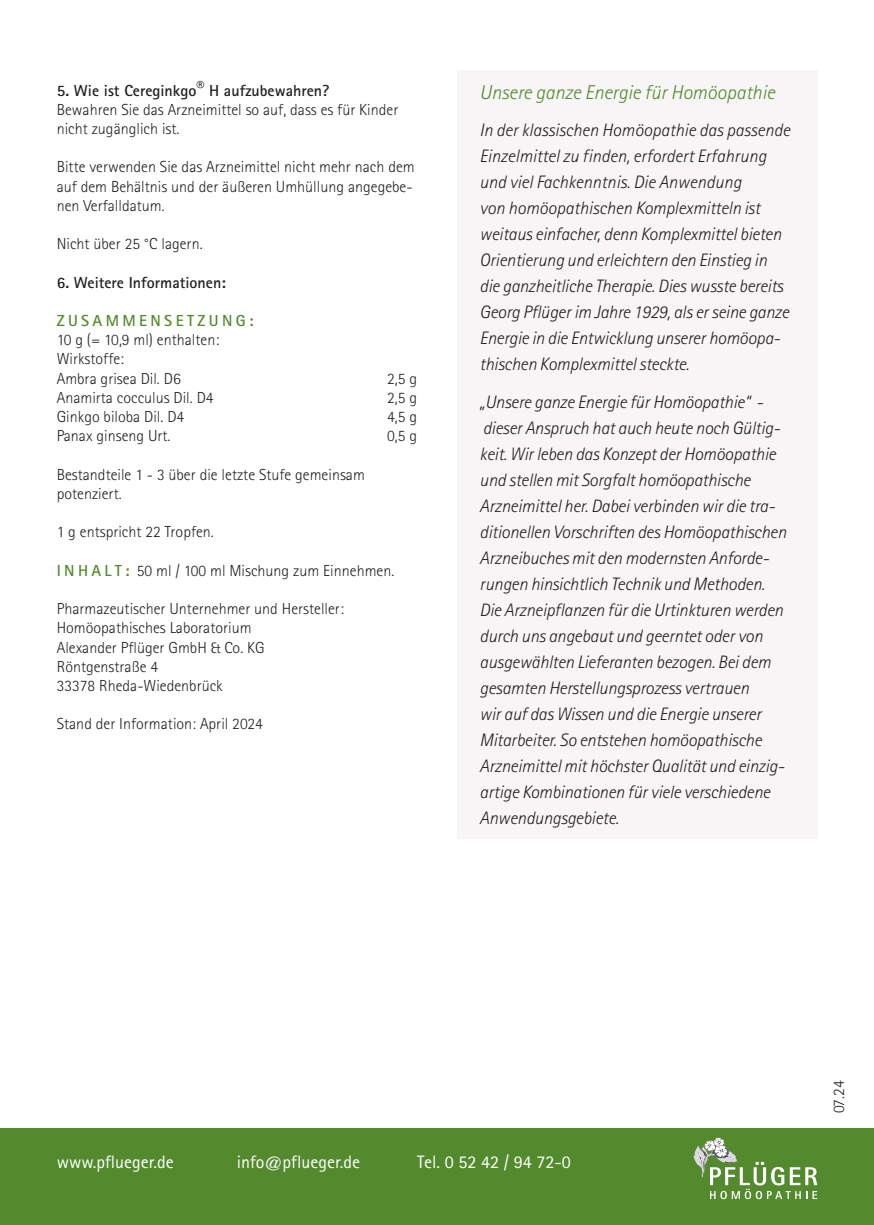
<style>
.page{position:relative;width:874px;height:1225px;background:#fff}
.page>*{position:absolute;margin:0;border:0;box-sizing:border-box;transform-origin:0 0}
.t1{font:italic 300 20px "Rotis Sans Serif";color:#548a2e}
.t2{font:italic 300 18px/26px "Rotis Sans Serif";letter-spacing:-.01em;color:#231f20}
.t3{font:18px "Rotis Sans Serif";color:#fff}
.t4{font:300 16px/19.2px "Rotis Sans Serif";color:#231f20}
.t5{font:700 16px "Rotis Sans Serif";color:#231f20}
.s1{font-weight:700}
.s2{font-weight:700;color:#548a2e}
</style>
<div class="page">
<div style="left:456px;top:71px;width:360px;height:767px;background:#f8f5f6"></div>
<div style="left:0;top:1128px;width:873px;height:97px;background:#548a2e"></div>
<svg style="left:693px;top:1137px;width:123px;height:62px"></svg>
<p class="t4" style="left:57px;top:81px;width:343px"><span class="s1">5. Wie ist Cereginkgo</span><sup>®</sup> <span class="s1">H aufzubewahren?<br></span>Bewahren Sie das Arzneimittel so auf, dass es für Kinder nicht zugänglich ist.</p>
<p class="t4" style="left:57px;top:157px;width:359px">Bitte verwenden Sie das Arzneimittel nicht mehr nach dem auf dem Behältnis und der äußeren Umhüllung angegebe&shy;nen Verfalldatum.</p>
<p class="t4" style="left:57px;top:234px;width:147px">Nicht über 25 °C lagern.</p>
<p class="t5" style="left:57px;top:272px;width:171px">6. Weitere Informationen:</p>
<p class="t4" style="left:57px;top:311px;width:198px"><span class="s2">ZUSAMMENSETZUNG:<br></span>10 g (= 10,9 ml) enthalten:<br>Wirkstoffe:<br>Ambra grisea Dil. D6</p>
<p class="t4" style="left:387px;top:369px;width:31px">2,5 g</p>
<p class="t4" style="left:57px;top:388px;width:158px">Anamirta cocculus Dil. D4</p>
<p class="t4" style="left:387px;top:388px;width:31px">2,5 g</p>
<p class="t4" style="left:57px;top:407px;width:129px">Ginkgo biloba Dil. D4</p>
<p class="t4" style="left:387px;top:407px;width:31px">4,5 g</p>
<p class="t4" style="left:57px;top:426px;width:115px">Panax ginseng Urt.</p>
<p class="t4" style="left:387px;top:426px;width:31px">0,5 g</p>
<p class="t4" style="left:57px;top:465px;width:309px">Bestandteile 1 - 3 über die letzte Stufe gemeinsam potenziert.</p>
<p class="t4" style="left:57px;top:522px;width:158px">1 g entspricht 22 Tropfen.</p>
<p class="t4" style="left:57px;top:561px;width:339px"><span class="s2">I N H A L T :</span> 50 ml / 100 ml Mischung zum Einnehmen.</p>
<p class="t4" style="left:57px;top:599px;width:288px">Pharmazeutischer Unternehmer und Hersteller:<br>Homöopathisches Laboratorium<br>Alexander Pflüger GmbH &amp; Co. KG<br>Röntgenstraße 4<br>33378 Rheda-Wiedenbrück</p>
<p class="t4" style="left:57px;top:714px;width:207px">Stand der Information: April 2024</p>
<p class="t1" style="left:479px;top:81px;width:297px">Unsere ganze Energie für Homöopathie</p>
<p class="t2" style="left:479px;top:118px;width:312px">In der klassischen Homöopathie das passende Einzelmittel zu finden, erfordert Erfahrung und viel Fachkenntnis. Die Anwendung<br>von homöopathischen Komplexmitteln ist weitaus einfacher, denn Komplexmittel bieten Orientierung und erleichtern den Einstieg in die ganzheitliche Therapie. Dies wusste bereits Georg Pflüger im Jahre 1929, als er seine ganze Energie in die Entwicklung unserer homöopa&shy;thischen Komplexmittel steckte.</p>
<p class="t2" style="left:479px;top:389px;width:285px">„Unsere ganze Energie für Homöopathie“ -</p>
<p class="t2" style="left:479px;top:415px;width:308px">dieser Anspruch hat auch heute noch Gültig&shy;keit. Wir leben das Konzept der Homöopathie und stellen mit Sorgfalt homöopathische Arzneimittel her. Dabei verbinden wir die tra&shy;ditionellen Vorschriften des Homöopathischen Arzneibuches mit den modernsten Anforde&shy;rungen hinsichtlich Technik und Methoden.<br>Die Arzneipflanzen für die Urtinkturen werden durch uns angebaut und geerntet oder von ausgewählten Lieferanten bezogen. Bei dem gesamten Herstellungsprozess vertrauen<br>wir auf das Wissen und die Energie unserer Mitarbeiter. So entstehen homöopathische Arzneimittel mit höchster Qualität und einzig&shy;artige Kombinationen für viele verschiedene Anwendungsgebiete.</p>
<p class="t3" style="left:237px;top:1151px;width:124px">info@pflueger.de</p>
<p class="t3" style="left:441px;top:1151px;width:136px">. 0 52 42 / 94 72-0</p>
<p class="t3" style="left:57px;top:1151px;width:118px">www.pflueger.de</p>
<p class="t3" style="left:417px;top:1151px;width:155px">Tel. 0 52 42 / 94 72-0</p>
<p class="t4" style="left:828px;top:1113px;width:34px;rotate:-90deg">07.24</p>
</div>
